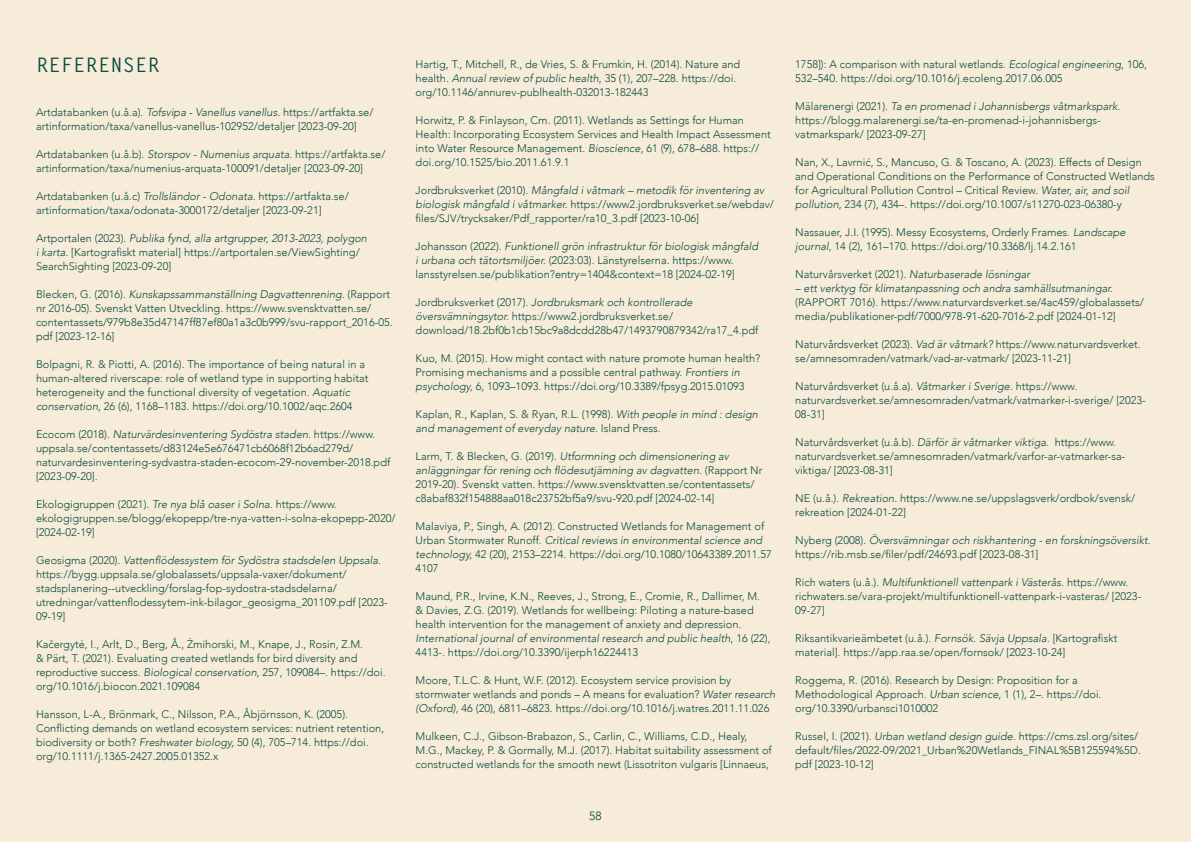
<style>
.page{position:relative;width:1191px;height:842px;background:#f7ecda}
.page>*{position:absolute;margin:0;border:0;box-sizing:border-box;transform-origin:0 0}
.t1{font:700 20px "Letter Gothic Std";letter-spacing:.02em;color:#0b4d3f}
.t2{font:300 12px "Avenir";color:#084c41}
.t3{font:300 11px/14px "Avenir";color:#0b4d3f}
.t4{font:italic 300 11px/14px "Avenir";color:#0b4d3f}
.s1{font-style:italic}
.s2{font-style:normal}
</style>
<div class="page">
<p class="t1" style="left:36px;top:52px;width:125px">REFERENSER</p>
<p class="t3" style="left:36px;top:105px;width:339px">Artdatabanken (u.å.a). <span class="s1">Tofsvipa - Vanellus vanellus.</span> https://artfakta.se/ artinformation/taxa/vanellus-vanellus-102952/detaljer [2023-09-20]</p>
<p class="t3" style="left:36px;top:147px;width:351px">Artdatabanken (u.å.b). <span class="s1">Storspov - Numenius arquata.</span> https://artfakta.se/ artinformation/taxa/numenius-arquata-100091/detaljer [2023-09-20]</p>
<p class="t3" style="left:36px;top:189px;width:314px">Artdatabanken (u.å.c) <span class="s1">Trollsländor - Odonata.</span> https://artfakta.se/ artinformation/taxa/odonata-3000172/detaljer [2023-09-21]</p>
<p class="t3" style="left:36px;top:231px;width:332px">Artportalen (2023). <span class="s1">Publika fynd, alla artgrupper, 2013-2023, polygon i karta.</span> [Kartografiskt material] https://artportalen.se/ViewSighting/<br>SearchSighting [2023-09-20]</p>
<p class="t3" style="left:36px;top:287px;width:358px">Blecken, G. (2016). <span class="s1">Kunskapssammanställning Dagvattenrening.</span> (Rapport nr 2016-05). Svenskt Vatten Utveckling. https://www.svensktvatten.se/ contentassets/979b8e35d47147ff87ef80a1a3c0b999/svu-rapport_2016-05. pdf [2023-12-16]</p>
<p class="t3" style="left:36px;top:357px;width:334px">Bolpagni, R. &amp; Piotti, A. (2016). The importance of being natural in a human-altered riverscape: role of wetland type in supporting habitat heterogeneity and the functional diversity of vegetation. <span class="s1">Aquatic conservation</span>, 26 (6), 1168–1183. https://doi.org/10.1002/aqc.2604</p>
<p class="t3" style="left:36px;top:427px;width:356px">Ecocom (2018). <span class="s1">Naturvärdesinventering Sydöstra staden.</span> https://www. uppsala.se/contentassets/d83124e5e676471cb6068f12b6ad279d/ naturvardesinventering-sydvastra-staden-ecocom-29-november-2018.pdf [2023-09-20].</p>
<p class="t3" style="left:36px;top:497px;width:361px">Ekologigruppen (2021). <span class="s1">Tre nya blå oaser i Solna.</span> https://www. ekologigruppen.se/blogg/ekopepp/tre-nya-vatten-i-solna-ekopepp-2020/ [2024-02-19]</p>
<p class="t3" style="left:36px;top:553px;width:353px">Geosigma (2020). <span class="s1">Vattenflödessystem för Sydöstra stadsdelen Uppsala. </span>https://bygg.uppsala.se/globalassets/uppsala-vaxer/dokument/ stadsplanering--utveckling/forslag-fop-sydostra-stadsdelarna/ utredningar/vattenflodessytem-ink-bilagor_geosigma_201109.pdf [2023- 09-19]</p>
<p class="t3" style="left:36px;top:637px;width:351px">Kačergytė, I., Arlt, D., Berg, Å., Żmihorski, M., Knape, J., Rosin, Z.M.<br>&amp; Pärt, T. (2021). Evaluating created wetlands for bird diversity and reproductive success. <span class="s1">Biological conservation</span>, 257, 109084–. https://doi. org/10.1016/j.biocon.2021.109084</p>
<p class="t3" style="left:36px;top:707px;width:350px">Hansson, L-A., Brönmark, C., Nilsson, P.A., Åbjörnsson, K. (2005).<br>Conflicting demands on wetland ecosystem services: nutrient retention, biodiversity or both? <span class="s1">Freshwater biology,</span> 50 (4), 705–714. https://doi. org/10.1111/j.1365-2427.2005.01352.x</p>
<p class="t3" style="left:415px;top:57px;width:326px">Hartig, T., Mitchell, R., de Vries, S. &amp; Frumkin, H. (2014). Nature and health. <span class="s1">Annual review of public health</span>, 35 (1), 207–228. https://doi. org/10.1146/annurev-publhealth-032013-182443</p>
<p class="t3" style="left:415px;top:113px;width:357px">Horwitz, P. &amp; Finlayson, Cm. (2011). Wetlands as Settings for Human Health: Incorporating Ecosystem Services and Health Impact Assessment into Water Resource Management. <span class="s1">Bioscience</span>, 61 (9), 678–688. https:// doi.org/10.1525/bio.2011.61.9.1</p>
<p class="t3" style="left:415px;top:183px;width:360px">Jordbruksverket (2010). <span class="s1">Mångfald i våtmark – metodik för inventering av biologisk mångfald i våtmarker.</span> https://www2.jordbruksverket.se/webdav/ files/SJV/trycksaker/Pdf_rapporter/ra10_3.pdf [2023-10-06]</p>
<p class="t3" style="left:415px;top:239px;width:344px">Johansson (2022). <span class="s1">Funktionell grön infrastruktur för biologisk mångfald i urbana och tätortsmiljöer.</span> (2023:03). Länstyrelserna. https://www. lansstyrelsen.se/publikation?entry=1404&amp;context=18 [2024-02-19]</p>
<p class="t3" style="left:415px;top:295px;width:344px">Jordbruksverket (2017). <span class="s1">Jordbruksmark och kontrollerade översvämningsytor.</span> https://www2.jordbruksverket.se/ download/18.2bf0b1cb15bc9a8dcdd28b47/1493790879342/ra17_4.pdf</p>
<p class="t3" style="left:415px;top:351px;width:346px">Kuo, M. (2015). How might contact with nature promote human health?<br>Promising mechanisms and a possible central pathway. <span class="s1">Frontiers in psychology,</span> 6, 1093–1093. https://doi.org/10.3389/fpsyg.2015.01093</p>
<p class="t4" style="left:415px;top:407px;width:344px"><span class="s2">Kaplan, R., Kaplan, S. &amp; Ryan, R.L. (1998).</span> With people in mind : design and management of everyday nature. <span class="s2">Island Press.</span></p>
<p class="t3" style="left:415px;top:449px;width:348px">Larm, T. &amp; Blecken, G. (2019). <span class="s1">Utformning och dimensionering av anläggningar för rening och flödesutjämning av dagvatten.</span> (Rapport Nr 2019-20). Svenskt vatten. https://www.svensktvatten.se/contentassets/ c8abaf832f154888aa018c23752bf5a9/svu-920.pdf [2024-02-14]</p>
<p class="t3" style="left:415px;top:519px;width:358px">Malaviya, P., Singh, A. (2012). Constructed Wetlands for Management of Urban Stormwater Runoff. <span class="s1">Critical reviews in environmental science and technology,</span> 42 (20), 2153–2214. https://doi.org/10.1080/10643389.2011.57<br>4107</p>
<p class="t3" style="left:415px;top:589px;width:356px">Maund, P.R., Irvine, K.N., Reeves, J., Strong, E., Cromie, R., Dallimer, M.<br>&amp; Davies, Z.G. (2019). Wetlands for wellbeing: Piloting a nature-based health intervention for the management of anxiety and depression.<br><span class="s1">International journal of environmental research and public health</span>, 16 (22), 4413-. https://doi.org/10.3390/ijerph16224413</p>
<p class="t3" style="left:415px;top:673px;width:361px">Moore, T.L.C. &amp; Hunt, W.F. (2012). Ecosystem service provision by stormwater wetlands and ponds – A means for evaluation? <span class="s1">Water research (Oxford),</span> 46 (20), 6811–6823. https://doi.org/10.1016/j.watres.2011.11.026</p>
<p class="t3" style="left:415px;top:729px;width:358px">Mulkeen, C.J., Gibson-Brabazon, S., Carlin, C., Williams, C.D., Healy,<br>M.G., Mackey, P. &amp; Gormally, M.J. (2017). Habitat suitability assessment of constructed wetlands for the smooth newt (Lissotriton vulgaris [Linnaeus,</p>
<p class="t2" style="left:589px;top:809px;width:14px">58</p>
<p class="t3" style="left:795px;top:57px;width:353px">1758]): A comparison with natural wetlands. <span class="s1">Ecological engineering</span>, 106,<br>532–540. https://doi.org/10.1016/j.ecoleng.2017.06.005</p>
<p class="t3" style="left:795px;top:99px;width:326px">Mälarenergi (2021). <span class="s1">Ta en promenad i Johannisbergs våtmarkspark. </span>https://blogg.malarenergi.se/ta-en-promenad-i-johannisbergs&shy;vatmarkspark/ [2023-09-27]</p>
<p class="t3" style="left:795px;top:155px;width:361px">Nan, X., Lavrnić, S., Mancuso, G. &amp; Toscano, A. (2023). Effects of Design and Operational Conditions on the Performance of Constructed Wetlands for Agricultural Pollution Control – Critical Review. <span class="s1">Water, air, and soil pollution</span>, 234 (7), 434–. https://doi.org/10.1007/s11270-023-06380-y</p>
<p class="t3" style="left:795px;top:225px;width:332px">Nassauer, J.I. (1995). Messy Ecosystems, Orderly Frames. <span class="s1">Landscape journal</span>, 14 (2), 161–170. https://doi.org/10.3368/lj.14.2.161</p>
<p class="t3" style="left:795px;top:267px;width:236px">Naturvårsverket (2021). <span class="s1">Naturbaserade lösningar</span></p>
<p class="t3" style="left:795px;top:281px;width:350px"><span class="s1">– ett verktyg för klimatanpassning och andra samhällsutmaningar. </span>(RAPPORT 7016). https://www.naturvardsverket.se/4ac459/globalassets/ media/publikationer-pdf/7000/978-91-620-7016-2.pdf [2024-01-12]</p>
<p class="t3" style="left:795px;top:337px;width:347px">Naturvårdsverket (2023). <span class="s1">Vad är våtmark?</span> https://www.naturvardsverket. se/amnesomraden/vatmark/vad-ar-vatmark/ [2023-11-21]</p>
<p class="t3" style="left:795px;top:379px;width:352px">Naturvårdsverket (u.å.a). <span class="s1">Våtmarker i Sverige.</span> https://www. naturvardsverket.se/amnesomraden/vatmark/vatmarker-i-sverige/ [2023-<br>08-31]</p>
<p class="t3" style="left:795px;top:435px;width:332px">Naturvårdsverket (u.å.b). <span class="s1">Därför är våtmarker viktiga.</span> https://www. naturvardsverket.se/amnesomraden/vatmark/varfor-ar-vatmarker-sa&shy;viktiga/ [2023-08-31]</p>
<p class="t3" style="left:795px;top:491px;width:341px">NE (u.å.). <span class="s1">Rekreation</span>. https://www.ne.se/uppslagsverk/ordbok/svensk/ rekreation [2024-01-22]</p>
<p class="t3" style="left:795px;top:533px;width:357px">Nyberg (2008). <span class="s1">Översvämningar och riskhantering - en forskningsöversikt. </span>https://rib.msb.se/filer/pdf/24693.pdf [2023-08-31]</p>
<p class="t3" style="left:795px;top:575px;width:348px">Rich waters (u.å.). <span class="s1">Multifunktionell vattenpark i Västerås</span>. https://www. richwaters.se/vara-projekt/multifunktionell-vattenpark-i-vasteras/ [2023-<br>09-27]</p>
<p class="t3" style="left:795px;top:631px;width:323px">Riksantikvarieämbetet (u.å.). <span class="s1">Fornsök. Sävja Uppsala.</span> [Kartografiskt material]. https://app.raa.se/open/fornsok/ [2023-10-24]</p>
<p class="t3" style="left:795px;top:673px;width:308px">Roggema, R. (2016). Research by Design: Proposition for a<br>Methodological Approach. <span class="s1">Urban science</span>, 1 (1), 2–. https://doi. org/10.3390/urbansci1010002</p>
<p class="t3" style="left:795px;top:729px;width:347px">Russel, I. (2021). <span class="s1">Urban wetland design guide</span>. https://cms.zsl.org/sites/ default/files/2022-09/2021_Urban%20Wetlands_FINAL%5B125594%5D. pdf [2023-10-12]</p>
</div>
